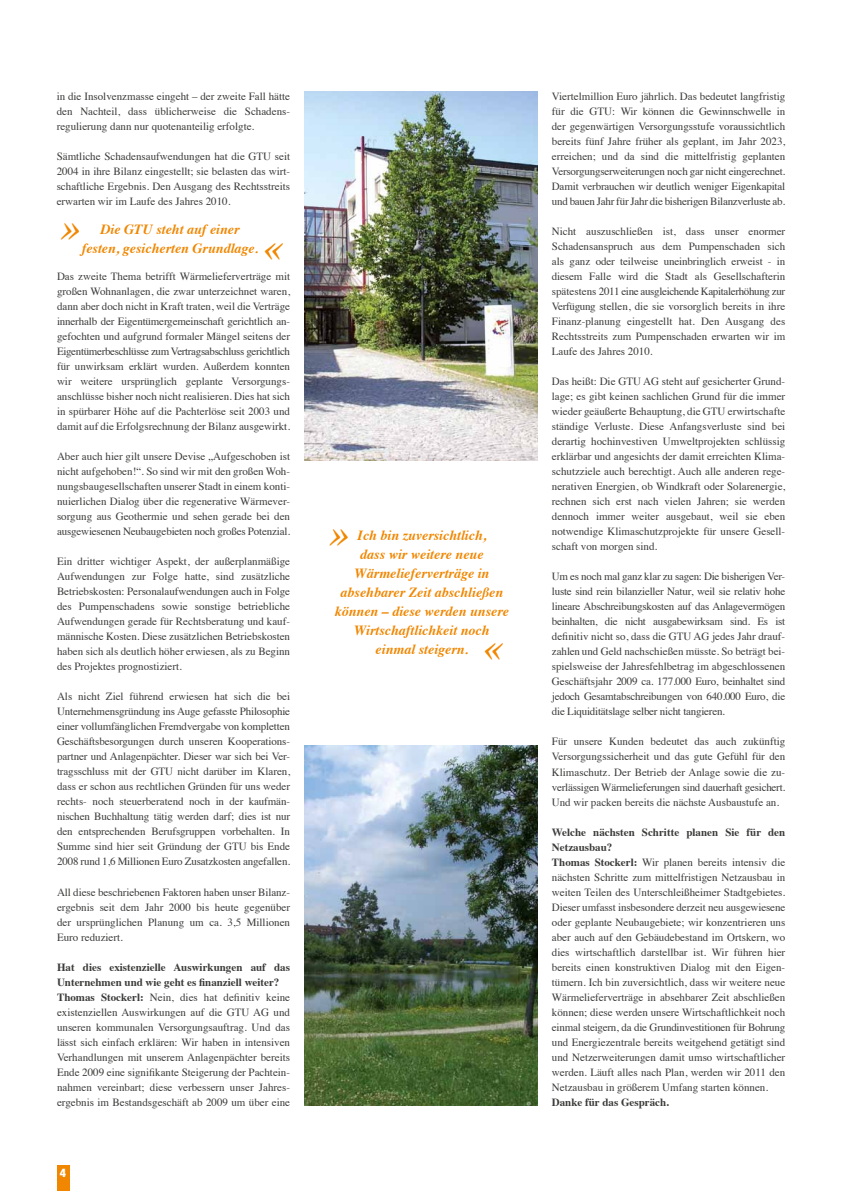
<style>
.page{position:relative;width:842px;height:1191px;background:#fff}
.page>*{position:absolute;margin:0;border:0;box-sizing:border-box;transform-origin:0 0}
.t1{font:italic 45.5px "Times";color:#f18700}
.t2{font:italic 700 14px/19px "Times";color:#f18700;text-align:center}
.t3{font:900 condensed 12px "Helvetica Neue";color:#fff}
.t4{font:11px/15px "Times";color:#3b3b3a;text-align:justify}
.t5{font:700 11px "Times";color:#3b3b3a}
.s1{font-weight:700}
</style>
<div class="page">
<img style="left:304px;top:91px;width:234px;height:369px">
<img style="left:304px;top:745px;width:234px;height:360px">
<div style="left:57px;top:1165px;width:12px;height:26px;background:#f18700"></div>
<p class="t4" style="left:57px;top:88px;width:235px">in die Insolvenzmasse eingeht – der zweite Fall hätte den Nachteil, dass üblicherweise die Schadens&shy;regulierung dann nur quotenanteilig erfolgte.</p>
<p class="t4" style="left:57px;top:148px;width:235px">Sämtliche Schadensaufwendungen hat die GTU seit 2004 in ihre Bilanz eingestellt; sie belasten das wirt&shy;schaftliche Ergebnis. Den Ausgang des Rechtsstreits erwarten wir im Laufe des Jahres 2010.</p>
<h1 class="t1" style="left:59px;top:186px;width:24px">»</h1>
<p class="t2" style="left:82px;top:218px;width:178px">Die GTU steht auf einer festen, gesicherten Grundlage.</p>
<h1 class="t1" style="left:263px;top:206px;width:24px">«</h1>
<p class="t4" style="left:57px;top:268px;width:235px">Das zweite Thema betrifft Wärmelieferverträge mit großen Wohnanlagen, die zwar unterzeichnet waren, dann aber doch nicht in Kraft traten, weil die Verträge innerhalb der Eigentümergemeinschaft gerichtlich an&shy;gefochten und aufgrund formaler Mängel seitens der Eigentümerbeschlüsse zum Vertragsabschluss gerichtlich für unwirksam erklärt wurden. Außerdem konnten wir weitere ursprünglich geplante Versorgungs&shy;anschlüsse bisher noch nicht realisieren. Dies hat sich in spürbarer Höhe auf die Pachterlöse seit 2003 und damit auf die Erfolgsrechnung der Bilanz ausgewirkt.</p>
<p class="t4" style="left:57px;top:448px;width:235px">Aber auch hier gilt unsere Devise „Aufgeschoben ist nicht aufgehoben!“. So sind wir mit den großen Woh&shy;nungsbaugesellschaften unserer Stadt in einem konti&shy;nuierlichen Dialog über die regenerative Wärmever&shy;sorgung aus Geothermie und sehen gerade bei den ausgewiesenen Neubaugebieten noch großes Potenzial.</p>
<p class="t4" style="left:57px;top:553px;width:235px">Ein dritter wichtiger Aspekt, der außerplanmäßige Aufwendungen zur Folge hatte, sind zusätzliche Betriebskosten: Personalaufwendungen auch in Folge des Pumpenschadens sowie sonstige betriebliche Aufwendungen gerade für Rechtsberatung und kauf&shy;männische Kosten. Diese zusätzlichen Betriebskosten haben sich als deutlich höher erwiesen, als zu Beginn des Projektes prognostiziert.</p>
<p class="t4" style="left:57px;top:688px;width:235px">Als nicht Ziel führend erwiesen hat sich die bei Unternehmensgründung ins Auge gefasste Philosophie einer vollumfänglichen Fremdvergabe von kompletten Geschäftsbesorgungen durch unseren Kooperations&shy;partner und Anlagenpächter. Dieser war sich bei Ver&shy;tragsschluss mit der GTU nicht darüber im Klaren, dass er schon aus rechtlichen Gründen für uns weder rechts- noch steuerberatend noch in der kaufmän&shy;nischen Buchhaltung tätig werden darf; dies ist nur den entsprechenden Berufsgruppen vorbehalten. In Summe sind hier seit Gründung der GTU bis Ende 2008 rund 1,6 Millionen Euro Zusatzkosten angefallen.</p>
<p class="t4" style="left:57px;top:883px;width:235px">All diese beschriebenen Faktoren haben unser Bilanz&shy;ergebnis seit dem Jahr 2000 bis heute gegenüber der ursprünglichen Planung um ca. 3,5 Millionen Euro reduziert.</p>
<p class="t4" style="left:57px;top:958px;width:235px;text-align:left"><span class="s1">Hat dies existenzielle Auswirkungen auf das Unternehmen und wie geht es finanziell weiter?<br>Thomas Stockerl:</span> Nein, dies hat definitiv keine existenziellen Auswirkungen auf die GTU AG und unseren kommunalen Versorgungsauftrag. Und das lässt sich einfach erklären: Wir haben in intensiven Verhandlungen mit unserem Anlagenpächter bereits Ende 2009 eine signifikante Steigerung der Pachtein&shy;nahmen vereinbart; diese verbessern unser Jahres&shy;ergebnis im Bestandsgeschäft ab 2009 um über eine</p>
<p class="t3" style="left:60px;top:1165px;width:8px">4</p>
<h1 class="t1" style="left:327px;top:492px;width:24px">»</h1>
<p class="t2" style="left:335px;top:524px;width:176px">Ich bin zuversichtlich,<br>dass wir weitere neue<br>Wärmelieferverträge in absehbarer Zeit abschließen können – diese werden unsere<br>Wirtschaftlichkeit noch einmal steigern.</p>
<h1 class="t1" style="left:483px;top:605px;width:24px">«</h1>
<p class="t4" style="left:552px;top:88px;width:235px">Viertelmillion Euro jährlich. Das bedeutet langfristig für die GTU: Wir können die Gewinnschwelle in der gegenwärtigen Versorgungsstufe voraussichtlich bereits fünf Jahre früher als geplant, im Jahr 2023, erreichen; und da sind die mittelfristig geplanten Versorgungserweiterungen noch gar nicht eingerechnet.<br>Damit verbrauchen wir deutlich weniger Eigenkapital und bauen Jahr für Jahr die bisherigen Bilanzverluste ab.</p>
<p class="t4" style="left:552px;top:223px;width:235px">Nicht auszuschließen ist, dass unser enormer Schadensanspruch aus dem Pumpenschaden sich als ganz oder teilweise uneinbringlich erweist - in diesem Falle wird die Stadt als Gesellschafterin spätestens 2011 eine ausgleichende Kapitalerhöhung zur Verfügung stellen, die sie vorsorglich bereits in ihre Finanz-planung eingestellt hat. Den Ausgang des Rechtsstreits zum Pumpenschaden erwarten wir im Laufe des Jahres 2010.</p>
<p class="t4" style="left:552px;top:373px;width:235px">Das heißt: Die GTU AG steht auf gesicherter Grund&shy;lage; es gibt keinen sachlichen Grund für die immer wieder geäußerte Behauptung, die GTU erwirtschafte ständige Verluste. Diese Anfangsverluste sind bei derartig hochinvestiven Umweltprojekten schlüssig erklärbar und angesichts der damit erreichten Klima&shy;schutzziele auch berechtigt. Auch alle anderen rege&shy;nerativen Energien, ob Windkraft oder Solarenergie, rechnen sich erst nach vielen Jahren; sie werden dennoch immer weiter ausgebaut, weil sie eben notwendige Klimaschutzprojekte für unsere Gesell&shy;schaft von morgen sind.</p>
<p class="t4" style="left:552px;top:568px;width:235px">Um es noch mal ganz klar zu sagen: Die bisherigen Ver&shy;luste sind rein bilanzieller Natur, weil sie relativ hohe lineare Abschreibungskosten auf das Anlagevermögen beinhalten, die nicht ausgabewirksam sind. Es ist definitiv nicht so, dass die GTU AG jedes Jahr drauf&shy;zahlen und Geld nachschießen müsste. So beträgt bei&shy;spielsweise der Jahresfehlbetrag im abgeschlossenen Geschäftsjahr 2009 ca. 177.000 Euro, beinhaltet sind jedoch Gesamtabschreibungen von 640.000 Euro, die die Liquiditätslage selber nicht tangieren.</p>
<p class="t4" style="left:552px;top:733px;width:235px">Für unsere Kunden bedeutet das auch zukünftig Versorgungssicherheit und das gute Gefühl für den Klimaschutz. Der Betrieb der Anlage sowie die zu&shy;verlässigen Wärmelieferungen sind dauerhaft gesichert.<br>Und wir packen bereits die nächste Ausbaustufe an.</p>
<p class="t4" style="left:552px;top:823px;width:235px;text-align:left"><span class="s1">Welche nächsten Schritte planen Sie für den Netzausbau?<br>Thomas Stockerl:</span> Wir planen bereits intensiv die nächsten Schritte zum mittelfristigen Netzausbau in weiten Teilen des Unterschleißheimer Stadtgebietes.<br>Dieser umfasst insbesondere derzeit neu ausgewiesene oder geplante Neubaugebiete; wir konzentrieren uns aber auch auf den Gebäudebestand im Ortskern, wo dies wirtschaftlich darstellbar ist. Wir führen hier bereits einen konstruktiven Dialog mit den Eigen&shy;tümern. Ich bin zuversichtlich, dass wir weitere neue Wärmelieferverträge in absehbarer Zeit abschließen können; diese werden unsere Wirtschaftlichkeit noch einmal steigern, da die Grundinvestitionen für Bohrung und Energiezentrale bereits weitgehend getätigt sind und Netzerweiterungen damit umso wirtschaftlicher werden. Läuft alles nach Plan, werden wir 2011 den Netzausbau in größerem Umfang starten können.</p>
<p class="t5" style="left:552px;top:1091px;width:119px">Danke für das Gespräch.</p>
</div>
